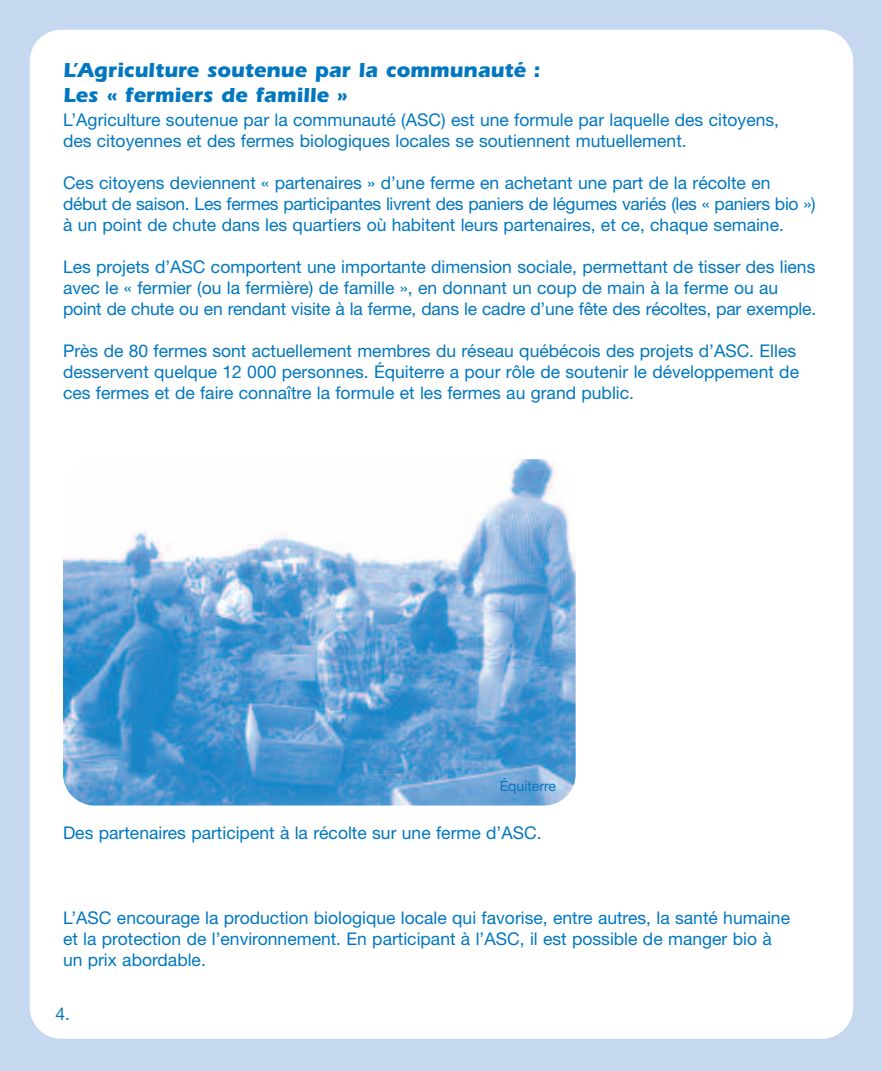
<style>
.page{position:relative;width:882px;height:1071px;background:#c6d8ef}
.page>*{position:absolute;margin:0;border:0;box-sizing:border-box;transform-origin:0 0}
.t1{font:700 21px/25.2px "Itc Eras";color:#0077c0}
.t2{font:17.5px/21px "Helvetica Neue";color:#0077c0}
.t3{font:14px "Helvetica Neue";color:#0077c0}
</style>
<div class="page">
<div style="left:30px;top:30px;width:823px;height:1009px;background:#fff;border-radius:32px"></div>
<img style="left:63px;top:459px;width:513px;height:347px">
<p class="t1" style="left:63px;top:60px;width:479px">L’Agriculture soutenue par la communauté :<br>Les « fermiers de famille »</p>
<p class="t2" style="left:63px;top:111px;width:718px">L’Agriculture soutenue par la communauté (ASC) est une formule par laquelle des citoyens, des citoyennes et des fermes biologiques locales se soutiennent mutuellement.</p>
<p class="t2" style="left:63px;top:174px;width:754px">Ces citoyens deviennent « partenaires » d’une ferme en achetant une part de la récolte en début de saison. Les fermes participantes livrent des paniers de légumes variés (les « paniers bio ») à un point de chute dans les quartiers où habitent leurs partenaires, et ce, chaque semaine.</p>
<p class="t2" style="left:63px;top:258px;width:755px">Les projets d’ASC comportent une importante dimension sociale, permettant de tisser des liens avec le « fermier (ou la fermière) de famille », en donnant un coup de main à la ferme ou au point de chute ou en rendant visite à la ferme, dans le cadre d’une fête des récoltes, par exemple.</p>
<p class="t2" style="left:63px;top:342px;width:738px">Près de 80 fermes sont actuellement membres du réseau québécois des projets d’ASC. Elles desservent quelque 12 000 personnes. Équiterre a pour rôle de soutenir le développement de ces fermes et de faire connaître la formule et les fermes au grand public.</p>
<p class="t3" style="left:500px;top:781px;width:58px">Équiterre</p>
<p class="t2" style="left:63px;top:824px;width:480px">Des partenaires participent à la récolte sur une ferme d’ASC.</p>
<p class="t2" style="left:63px;top:909px;width:729px">L’ASC encourage la production biologique locale qui favorise, entre autres, la santé humaine et la protection de l’environnement. En participant à l’ASC, il est possible de manger bio à un prix abordable.</p>
<p class="t2" style="left:55px;top:1005px;width:16px">4.</p>
</div>
